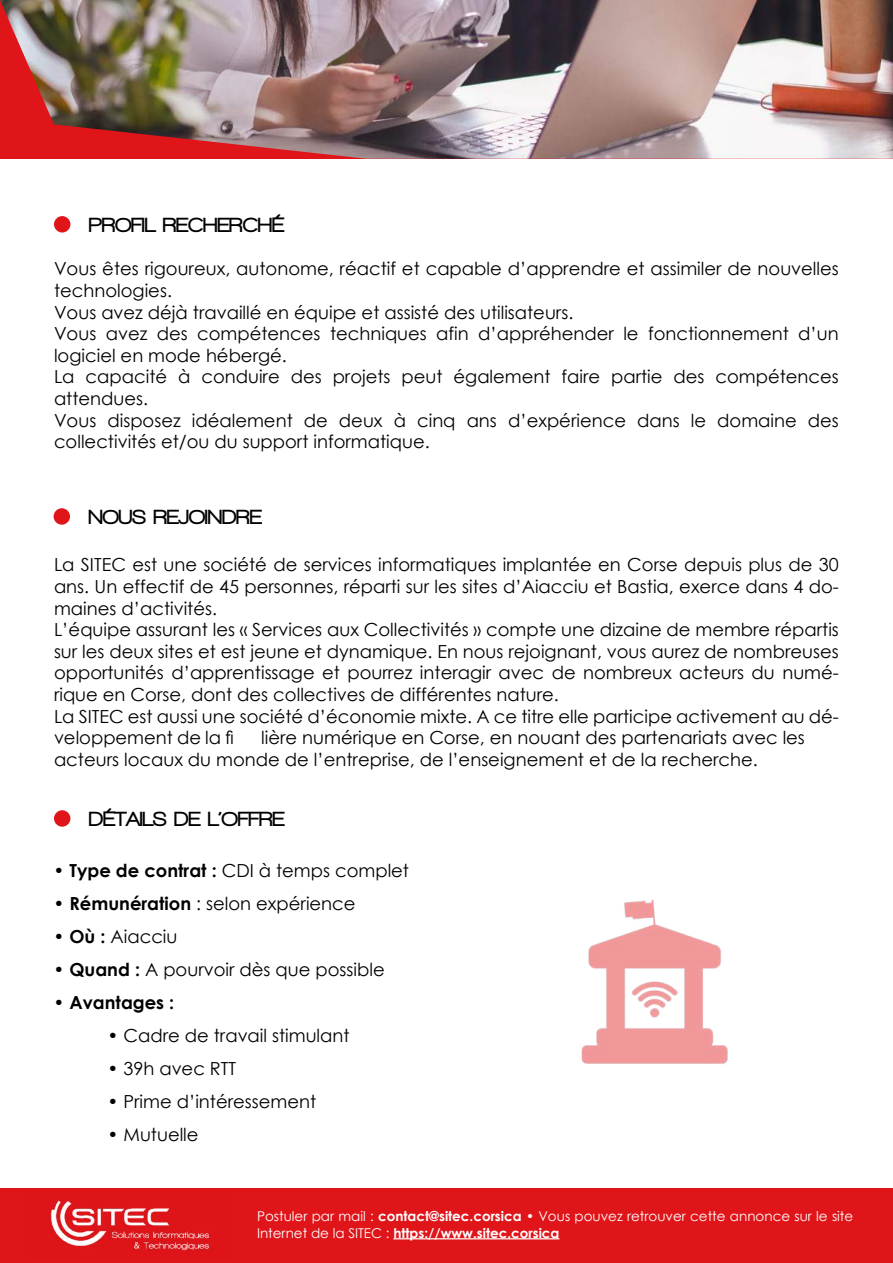
<style>
.page{position:relative;width:893px;height:1263px;background:#fff}
.page>*{position:absolute;margin:0;border:0;box-sizing:border-box;transform-origin:0 0}
.t1{font:900 21px "Walkway";color:#000}
.t2{font:18px/21.6px "Century Gothic";color:#000}
.t3{font:700 18px "Century Gothic";color:#000}
.t4{font:13.5px/16.2px "Century Gothic";color:#fff}
.s1{font-weight:700}
.s2{font-weight:400}
</style>
<div class="page">
<img style="left:0;top:0;width:893px;height:159px">
<div style="left:54px;top:508px;width:16px;height:17px;background:#e0151a;border-radius:50%"></div>
<div style="left:54px;top:810px;width:16px;height:17px;background:#e0151a;border-radius:50%"></div>
<div style="left:54px;top:216px;width:16px;height:17px;background:#e0151a;border-radius:50%"></div>
<div style="left:0;top:1188px;width:893px;height:75px;background:#e0151a"></div>
<img style="left:50px;top:1197px;width:161px;height:54px">
<hr style="left:393px;top:1238px;width:166px;height:1px;background:#fff">
<img style="left:581px;top:899px;width:147px;height:165px">
<p class="t1" style="left:89px;top:214px;width:197px">PROFIL RECHERCHÉ</p>
<p class="t2" style="left:54px;top:258px;width:786px">Vous êtes rigoureux, autonome, réactif et capable d’apprendre et assimiler de nouvelles technologies.<br>Vous avez déjà travaillé en équipe et assisté des utilisateurs.<br>Vous avez des compétences techniques afin d’appréhender le fonctionnement d’un logiciel en mode hébergé.<br>La capacité à conduire des projets peut également faire partie des compétences attendues.<br>Vous disposez idéalement de deux à cinq ans d’expérience dans le domaine des collectivités et/ou du support informatique.</p>
<p class="t1" style="left:88px;top:506px;width:175px">NOUS REJOINDRE</p>
<p class="t2" style="left:54px;top:554px;width:786px">La SITEC est une société de services informatiques implantée en Corse depuis plus de 30 ans. Un effectif de 45 personnes, réparti sur les sites d’Aiacciu et Bastia, exerce dans 4 do&shy;maines d’activités.<br>L’équipe assurant les « Services aux Collectivités » compte une dizaine de membre répartis sur les deux sites et est jeune et dynamique. En nous rejoignant, vous aurez de nombreuses opportunités d’apprentissage et pourrez interagir avec de nombreux acteurs du numé&shy;rique en Corse, dont des collectives de différentes nature.<br>La SITEC est aussi une société d’économie mixte. A ce titre elle participe activement au dé&shy;veloppement de la 昀椀</p>
<p class="t2" style="left:54px;top:727px;width:752px;text-indent:207px">lière numérique en Corse, en nouant des partenariats avec les acteurs locaux du monde de l’entreprise, de l’enseignement et de la recherche.</p>
<p class="t1" style="left:89px;top:808px;width:197px">DÉTAILS DE L’OFFRE</p>
<p class="t2" style="left:54px;top:860px;width:357px">• <span class="s1">Type de contrat :</span> CDI à temps complet</p>
<p class="t2" style="left:54px;top:893px;width:304px">• <span class="s1">Rémunération</span> : selon expérience</p>
<p class="t2" style="left:54px;top:926px;width:125px">• <span class="s1">Où :</span> Aiacciu</p>
<p class="t2" style="left:54px;top:959px;width:333px">• <span class="s1">Quand :</span> A pourvoir dès que possible</p>
<p class="t3" style="left:54px;top:994px;width:122px"><span class="s2">•</span> Avantages :</p>
<p class="t2" style="left:108px;top:1025px;width:244px">• Cadre de travail stimulant</p>
<p class="t2" style="left:108px;top:1058px;width:130px">• 39h avec RTT</p>
<p class="t2" style="left:108px;top:1091px;width:210px">• Prime d’intéressement</p>
<p class="t2" style="left:108px;top:1124px;width:93px">• Mutuelle</p>
<p class="t4" style="left:257px;top:1208px;width:598px">Postuler par mail : <span class="s1">contact@sitec.corsica •</span> Vous pouvez retrouver cette annonce sur le site<br>Internet de la SITEC : <span class="s1">https://www.sitec.corsica</span></p>
</div>
